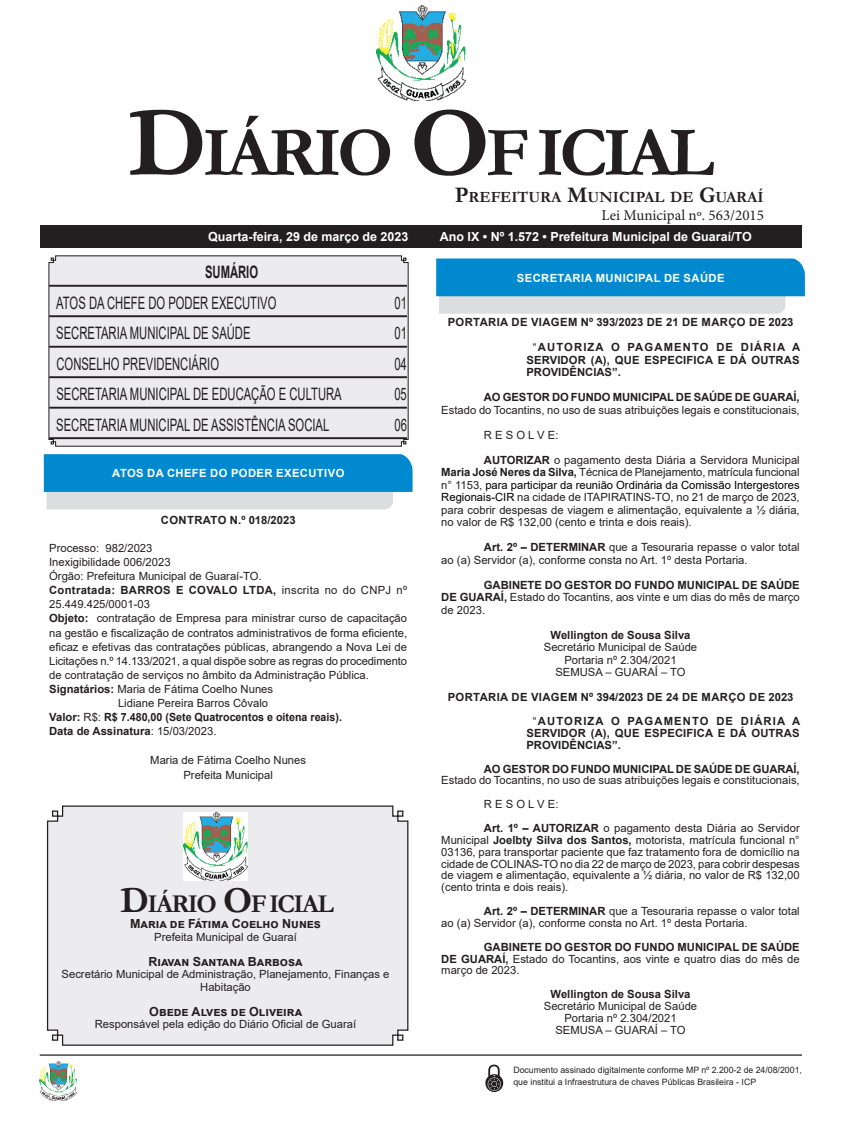
<style>
.page{position:relative;width:851px;height:1134px;background:#fff}
.page>*{position:absolute;margin:0;border:0;box-sizing:border-box;transform-origin:0 0}
.CORPO_DE_TEXTO{font:700 70.88px "Garamond";letter-spacing:-.06em;color:#231f20}
.CORPO_DE_TEXTO-2{font:700 25.88px "Garamond";letter-spacing:-.06em;color:#231f20}
.Nome_Secretário{font:17.12px "Arial";color:#231f20;scale:.66 1}
.Nome_Secretário-2{font:700 17.12px "Arial";color:#231f20;scale:.66 1}
.CORPO_DE_TEXTO-3{font:700 15.62px "Garamond";color:#231f20}
.t1{font:15px "Minion Pro";color:#231f20}
.t2{font:700 12.5px "Arial";color:#fff}
.Assinatura{font:700 12.5px "Arial";color:#231f20}
.CORPO_DE_TEXTO-4{font:11.25px/12.5px "Arial";color:#231f20;text-align:justify}
.SEM_PARAGRAFO{font:11.25px/14.1px "Arial";color:#231f20}
.Assinatura-2{font:11.25px/12.5px "Arial";color:#231f20;text-align:center}
.EMENTA{font:700 11.25px/12.5px "Arial";letter-spacing:.01em;color:#231f20;text-align:justify}
.TITULOS{font:700 11.25px "Arial";letter-spacing:.035em;color:#231f20}
.SEM_PARAGRAFO-2{font:700 11.25px "Arial";color:#231f20}
.Chancela2{font:700 11.25px "Arial";letter-spacing:.035em;color:#fff}
.Assinatura-3{font:700 11.25px "Arial";color:#231f20}
.TITULOS-2{font:700 11.25px "Arial";letter-spacing:.01em;color:#231f20}
.CORPO_DE_TEXTO-5{font:8.75px/12.5px "Arial";color:#231f20}
.s1{font-size:101.25px}
.s2{font-size:22.38px}
.s3{font-weight:700}
.s4{font-weight:400}
.s5{font-size:36.88px}
.s6{color:#000}
</style>
<div class="page">
<div style="left:40px;top:225px;width:761px;height:22px;background:#231f20"></div>
<hr style="left:40px;top:1054px;width:761px;height:2px;background:#231f20">
<img style="left:376px;top:5px;width:89px;height:95px">
<img style="left:40px;top:1061px;width:37px;height:39px">
<svg style="left:485px;top:1065px;width:18px;height:27px"></svg>
<div style="left:46px;top:805px;width:363px;height:241px;background:#ececee"></div>
<img style="left:183px;top:812px;width:64px;height:68px">
<svg style="left:48px;top:255px;width:360px;height:192px;background:#ddddde"></svg>
<svg style="left:44px;top:454px;width:368px;height:55px;background:#46a4d4"></svg>
<svg style="left:436px;top:258px;width:368px;height:56px;background:#49a5d5"></svg>
<p class="CORPO_DE_TEXTO" style="left:128px;top:105px;width:587px"><span class="s1">D</span>IÁRIO <span class="s1">O</span>F ICIAL</p>
<p class="CORPO_DE_TEXTO-3" style="left:455px;top:186px;width:310px"><span class="s2">P</span>REFEITURA <span class="s2">M</span>UNICIPAL DE <span class="s2">G</span>UARAÍ</p>
<p class="t1" style="left:601px;top:205px;width:164px">Lei Municipal nº. 563/2015</p>
<p class="t2" style="left:208px;top:228px;width:202px">Quarta-feira, 29 de março de 2023</p>
<p class="t2" style="left:439px;top:228px;width:313px">Ano IX • Nº 1.572 • Prefeitura Municipal de Guaraí/TO</p>
<p class="Nome_Secretário-2" style="left:205px;top:260px;width:82px">SUMÁRIO</p>
<p class="Nome_Secretário" style="left:56px;top:291px;width:335px">ATOS DA CHEFE DO PODER EXECUTIVO</p>
<p class="Nome_Secretário" style="left:394px;top:291px;width:20px">01</p>
<p class="Nome_Secretário" style="left:56px;top:321px;width:296px">SECRETARIA MUNICIPAL DE SAÚDE</p>
<p class="Nome_Secretário" style="left:394px;top:321px;width:20px">01</p>
<p class="Nome_Secretário" style="left:56px;top:352px;width:248px">CONSELHO PREVIDENCIÁRIO</p>
<p class="Nome_Secretário" style="left:394px;top:352px;width:20px">04</p>
<p class="Nome_Secretário" style="left:56px;top:382px;width:434px">SECRETARIA MUNICIPAL DE EDUCAÇÃO E CULTURA</p>
<p class="Nome_Secretário" style="left:394px;top:382px;width:20px">05</p>
<p class="Nome_Secretário" style="left:56px;top:413px;width:415px">SECRETARIA MUNICIPAL DE ASSISTÊNCIA SOCIAL</p>
<p class="Nome_Secretário" style="left:394px;top:413px;width:20px">06</p>
<p class="Chancela2" style="left:112px;top:465px;width:233px">ATOS DA CHEFE DO PODER EXECUTIVO</p>
<p class="TITULOS-2" style="left:161px;top:512px;width:136px">CONTRATO N.º 018/2023</p>
<p class="SEM_PARAGRAFO" style="left:49px;top:541px;width:105px">Processo: 982/2023</p>
<p class="SEM_PARAGRAFO" style="left:49px;top:555px;width:123px">Inexigibilidade 006/2023</p>
<p class="SEM_PARAGRAFO" style="left:49px;top:569px;width:214px">Órgão: Prefeitura Municipal de Guaraí-TO.</p>
<p class="SEM_PARAGRAFO" style="left:49px;top:583px;width:359px"><span class="s3">Contratada: BARROS E COVALO LTDA,</span> inscrita no do CNPJ nº<br>25.449.425/0001-03</p>
<p class="SEM_PARAGRAFO" style="left:49px;top:611px;width:359px;text-align:justify"><span class="s3">Objeto:</span> contratação de Empresa para ministrar curso de capacitação na gestão e fiscalização de contratos administrativos de forma eficiente, eficaz e efetivas das contratações públicas, abrangendo a Nova Lei de Licitações n.º 14.133/2021, a qual dispõe sobre as regras do procedimento de contratação de serviços no âmbito da Administração Pública.</p>
<p class="SEM_PARAGRAFO" style="left:49px;top:682px;width:225px"><span class="s3">Signatários:</span> Maria de Fátima Coelho Nunes</p>
<p class="SEM_PARAGRAFO" style="left:118px;top:696px;width:152px">Lidiane Pereira Barros Côvalo</p>
<p class="SEM_PARAGRAFO-2" style="left:49px;top:709px;width:294px">Valor: <span class="s4">R$:</span> R$ 7.480,00 (Sete Quatrocentos e oitena reais).</p>
<p class="SEM_PARAGRAFO-2" style="left:49px;top:723px;width:169px">Data de Assinatura<span class="s4">: 15/03/2023.</span></p>
<p class="Assinatura-2" style="left:150px;top:753px;width:157px">Maria de Fátima Coelho Nunes</p>
<p class="Assinatura-2" style="left:183px;top:769px;width:91px">Prefeita Municipal</p>
<p class="CORPO_DE_TEXTO-2" style="left:120px;top:886px;width:215px"><span class="s5">D</span>IÁRIO <span class="s5">O</span>F ICIAL</p>
<p class="Assinatura" style="left:130px;top:915px;width:192px">Maria de Fátima Coelho Nunes</p>
<p class="Assinatura-2" style="left:154px;top:930px;width:144px">Prefeita Municipal de Guaraí</p>
<p class="Assinatura" style="left:148px;top:952px;width:155px">Riavan Santana Barbosa</p>
<p class="Assinatura-2" style="left:62px;top:968px;width:329px">Secretário Municipal de Administração, Planejamento, Finanças e<br>Habitação</p>
<p class="Assinatura" style="left:149px;top:1002px;width:154px">Obede Alves de Oliveira</p>
<p class="Assinatura-2" style="left:95px;top:1018px;width:263px">Responsável pela edição do Diário Oficial de Guaraí</p>
<p class="Chancela2" style="left:516px;top:270px;width:209px">SECRETARIA MUNICIPAL DE SAÚDE</p>
<p class="TITULOS" style="left:447px;top:314px;width:347px">PORTARIA DE VIAGEM Nº 393/2023 DE 21 DE MARÇO DE 2023</p>
<p class="EMENTA" style="left:526px;top:341px;width:275px;text-indent:7px"><span class="s4">“</span>AUTORIZA O PAGAMENTO DE DIÁRIA A SERVIDOR (A), QUE ESPECIFICA E DÁ OUTRAS PROVIDÊNCIAS”.</p>
<p class="CORPO_DE_TEXTO-4" style="left:441px;top:391px;width:360px;text-align:right"><span class="s3">AO GESTOR DO FUNDO MUNICIPAL DE SAÚDE DE GUARAÍ,<br></span>Estado do Tocantins, no uso de suas atribuições legais e constitucionais,</p>
<p class="CORPO_DE_TEXTO-4" style="left:484px;top:428px;width:76px">R E S O L V E:</p>
<p class="CORPO_DE_TEXTO-4" style="left:441px;top:453px;width:360px;text-indent:43px"><span class="s3">AUTORIZAR</span> o pagamento desta Diária a Servidora Municipal <span class="s3">Maria José Neres da Silva,</span> Técnica de Planejamento, matrícula funcional n° 1153, <span class="s6">para participar da reunião Ordinária da Comissão Intergestores Regionais-CIR</span> na cidade de ITAPIRATINS-TO, no 21 de março de 2023, para cobrir despesas de viagem e alimentação, equivalente a ½ diária, no valor de R$ 132,00 (cento e trinta e dois reais).</p>
<p class="CORPO_DE_TEXTO-4" style="left:441px;top:541px;width:360px;text-indent:43px"><span class="s3">Art. 2º – DETERMINAR</span> que a Tesouraria repasse o valor total ao (a) Servidor (a), conforme consta no Art. 1º desta Portaria.</p>
<p class="CORPO_DE_TEXTO-4" style="left:441px;top:578px;width:360px;text-indent:43px"><span class="s3">GABINETE DO GESTOR DO FUNDO MUNICIPAL DE SAÚDE DE GUARAÍ,</span> Estado do Tocantins, aos vinte e um dias do mês de março de 2023.</p>
<p class="Assinatura-3" style="left:550px;top:627px;width:141px">Wellington de Sousa Silva</p>
<p class="Assinatura-2" style="left:543px;top:641px;width:155px">Secretário Municipal de Saúde</p>
<p class="Assinatura-2" style="left:564px;top:653px;width:114px">Portaria nº 2.304/2021</p>
<p class="Assinatura-2" style="left:555px;top:666px;width:132px">SEMUSA – GUARAÍ – TO</p>
<p class="TITULOS" style="left:447px;top:689px;width:347px">PORTARIA DE VIAGEM Nº 394/2023 DE 24 DE MARÇO DE 2023</p>
<p class="EMENTA" style="left:526px;top:715px;width:275px;line-height:11.9px;text-indent:7px"><span class="s4">“</span>AUTORIZA O PAGAMENTO DE DIÁRIA A SERVIDOR (A), QUE ESPECIFICA E DÁ OUTRAS PROVIDÊNCIAS”.</p>
<p class="CORPO_DE_TEXTO-4" style="left:441px;top:763px;width:360px;line-height:11.9px;text-align:right"><span class="s3">AO GESTOR DO FUNDO MUNICIPAL DE SAÚDE DE GUARAÍ,<br></span>Estado do Tocantins, no uso de suas atribuições legais e constitucionais,</p>
<p class="CORPO_DE_TEXTO-4" style="left:484px;top:798px;width:76px">R E S O L V E:</p>
<p class="CORPO_DE_TEXTO-4" style="left:441px;top:822px;width:360px;line-height:11.9px;text-indent:43px"><span class="s3">Art. 1º – AUTORIZAR</span> o pagamento desta Diária ao Servidor Municipal <span class="s3">Joelbty Silva dos Santos,</span> motorista, matrícula funcional n° 03136, para transportar paciente que faz tratamento fora de domicílio na cidade de COLINAS-TO no dia 22 de março de 2023, para cobrir despesas de viagem e alimentação, equivalente a ½ diária, no valor de R$ 132,00 (cento trinta e dois reais).</p>
<p class="CORPO_DE_TEXTO-4" style="left:441px;top:905px;width:360px;line-height:11.9px;text-indent:43px"><span class="s3">Art. 2º – DETERMINAR</span> que a Tesouraria repasse o valor total ao (a) Servidor (a), conforme consta no Art. 1º desta Portaria.</p>
<p class="CORPO_DE_TEXTO-4" style="left:441px;top:941px;width:360px;line-height:11.9px;text-indent:43px"><span class="s3">GABINETE DO GESTOR DO FUNDO MUNICIPAL DE SAÚDE DE GUARAÍ,</span> Estado do Tocantins, aos vinte e quatro dias do mês de março de 2023.</p>
<p class="Assinatura-3" style="left:550px;top:986px;width:141px">Wellington de Sousa Silva</p>
<p class="Assinatura-2" style="left:543px;top:1000px;width:155px">Secretário Municipal de Saúde</p>
<p class="Assinatura-2" style="left:564px;top:1012px;width:114px">Portaria nº 2.304/2021</p>
<p class="Assinatura-2" style="left:555px;top:1024px;width:132px">SEMUSA – GUARAÍ – TO</p>
<p class="CORPO_DE_TEXTO-5" style="left:513px;top:1063px;width:290px">Documento assinado digitalmente conforme MP nº 2.200-2 de 24/08/2001, que institui a Infraestrutura de chaves Públicas Brasileira - ICP</p>
</div>
